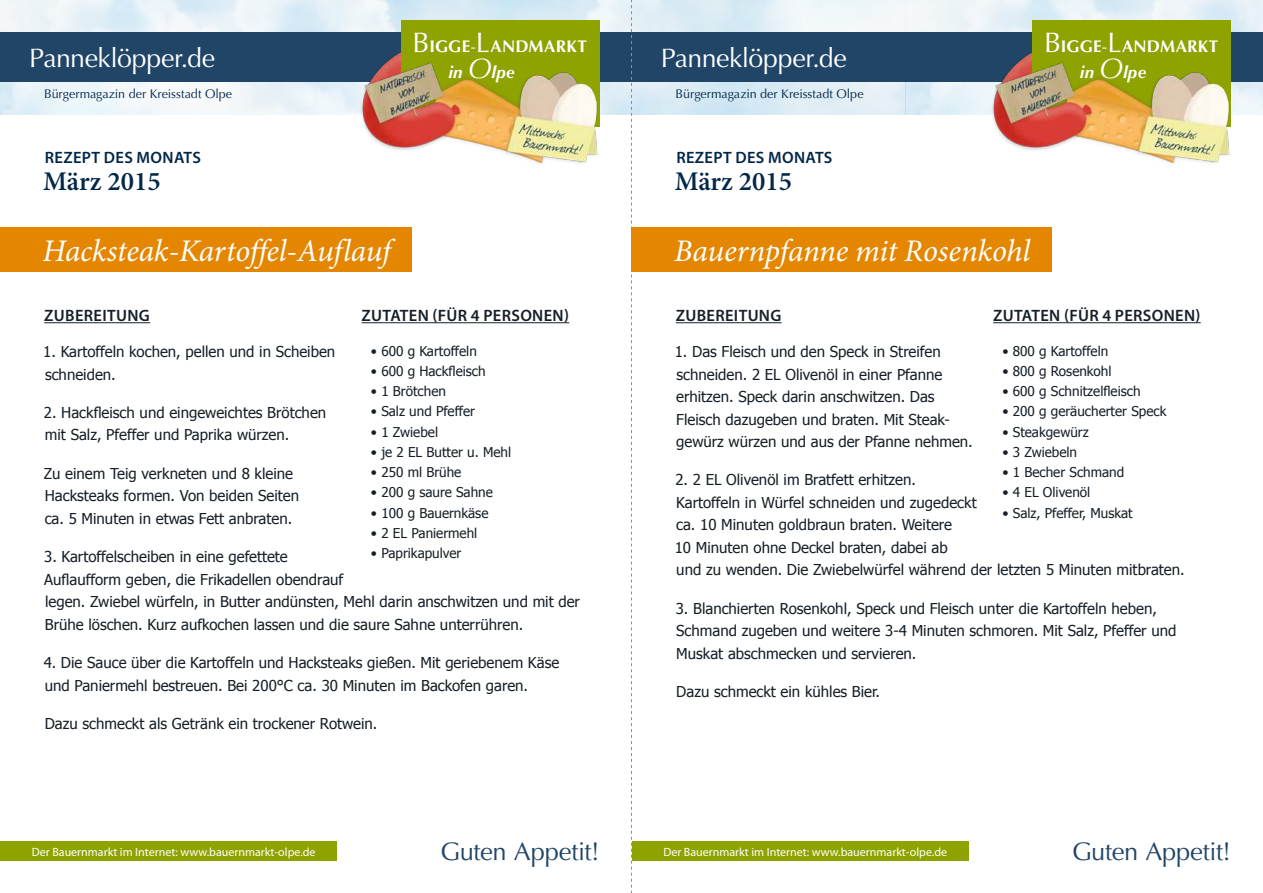
<style>
.page{position:relative;width:1263px;height:893px;background:#fff}
.page>*{position:absolute;margin:0;border:0;box-sizing:border-box;transform-origin:0 0}
.t1{font:italic 31.5px "Minion Pro";letter-spacing:-.01em;color:#fff}
.t2{font:600 27px "Minion Pro";color:#032748}
.t3{font:26.7px "Optima LT Std";letter-spacing:-.015em;color:#fff}
.t4{font:25.5px "Optima LT Std";letter-spacing:-.015em;color:#214566}
.t5{font:700 16.95px/25.5px "Optima LT Std";letter-spacing:.01em;color:#fff}
.t6{font:600 16.5px "Myriad Pro";letter-spacing:.02em;color:#161f27}
.t7{font:600 16.5px "Myriad Pro";letter-spacing:.02em;color:#032748}
.t8{font:15px/22.5px "Tahoma";color:#161f27}
.t9{font:13.5px "Tahoma";color:#161f27}
.t10{font:12.6px "Optima LT Std";color:#032748}
.t11{font:12px "Myriad Pro";color:#fff}
.s1{font-weight:400;font-size:28.2px}
.s2{font-weight:400}
.s3{font-style:italic}
.s4{font-weight:400;font-style:italic;font-size:28.2px}
</style>
<div class="page">
<div style="left:632px;top:841px;width:336px;height:20px;background:#8ea300"></div>
<div style="left:0;top:841px;width:337px;height:20px;background:#8ea300"></div>
<img style="left:0;top:0;width:1263px;height:115px">
<div style="left:0;top:33px;width:1263px;height:49px;background:#214566"></div>
<img style="left:388px;top:52px;width:13px;height:9px">
<div style="left:401px;top:20px;width:199px;height:106px;background:#8ea300"></div>
<img style="left:358px;top:61px;width:247px;height:103px">
<img style="left:1019px;top:52px;width:13px;height:9px">
<div style="left:1032px;top:20px;width:199px;height:106px;background:#8ea300"></div>
<img style="left:990px;top:61px;width:246px;height:103px">
<svg style="left:631px;top:0;width:1px;height:893px"></svg>
<div style="left:0;top:227px;width:412px;height:44px;background:#e48600"></div>
<div style="left:631px;top:227px;width:421px;height:44px;background:#e48600"></div>
<hr style="left:44px;top:322px;width:106px;height:1px;background:#161f27">
<hr style="left:362px;top:322px;width:207px;height:1px;background:#161f27">
<hr style="left:676px;top:322px;width:106px;height:1px;background:#161f27">
<hr style="left:993px;top:322px;width:208px;height:1px;background:#161f27">
<p class="t5" style="left:448px;top:34px;width:140px;text-indent:-36px"><span class="s1">B</span>IGGE<span class="s2">-</span><span class="s1">L</span>ANDMARKT <span class="s3">in</span> <span class="s4">O</span><span class="s3">lpe</span></p>
<h3 class="t3" style="left:29px;top:42px;width:187px">Panneklöpper.de</h3>
<h3 class="t3" style="left:661px;top:42px;width:187px">Panneklöpper.de</h3>
<p class="t10" style="left:44px;top:86px;width:190px">Bürgermagazin der Kreisstadt Olpe</p>
<p class="t10" style="left:676px;top:86px;width:190px">Bürgermagazin der Kreisstadt Olpe</p>
<p class="t5" style="left:1080px;top:34px;width:140px;text-indent:-36px"><span class="s1">B</span>IGGE<span class="s2">-</span><span class="s1">L</span>ANDMARKT <span class="s3">in</span> <span class="s4">O</span><span class="s3">lpe</span></p>
<p class="t7" style="left:45px;top:147px;width:158px">REZEPT DES MONATS</p>
<h2 class="t2" style="left:43px;top:163px;width:119px">März 2015</h2>
<h1 class="t1" style="left:43px;top:229px;width:350px">Hacksteak-Kartoffel-Auflauf</h1>
<p class="t7" style="left:676px;top:147px;width:158px">REZEPT DES MONATS</p>
<h2 class="t2" style="left:675px;top:163px;width:119px">März 2015</h2>
<h1 class="t1" style="left:674px;top:229px;width:357px">Bauernpfanne mit Rosenkohl</h1>
<p class="t6" style="left:44px;top:305px;width:107px">ZUBEREITUNG</p>
<p class="t6" style="left:362px;top:305px;width:209px">ZUTATEN (FÜR 4 PERSONEN)</p>
<p class="t9" style="left:371px;top:342px;width:107px">• 600 g Kartoffeln</p>
<p class="t9" style="left:371px;top:362px;width:116px">• 600 g Hackfleisch</p>
<p class="t9" style="left:371px;top:382px;width:77px">• 1 Brötchen</p>
<p class="t9" style="left:371px;top:402px;width:106px">• Salz und Pfeffer</p>
<p class="t9" style="left:371px;top:423px;width:69px">• 1 Zwiebel</p>
<p class="t9" style="left:371px;top:443px;width:142px">• je 2 EL Butter u. Mehl</p>
<p class="t9" style="left:371px;top:463px;width:92px">• 250 ml Brühe</p>
<p class="t9" style="left:371px;top:483px;width:123px">• 200 g saure Sahne</p>
<p class="t9" style="left:371px;top:504px;width:119px">• 100 g Bauernkäse</p>
<p class="t9" style="left:371px;top:524px;width:108px">• 2 EL Paniermehl</p>
<p class="t9" style="left:371px;top:544px;width:92px">• Paprikapulver</p>
<p class="t8" style="left:43px;top:340px;width:294px">1. Kartoffeln kochen, pellen und in Scheiben schneiden.</p>
<p class="t8" style="left:44px;top:401px;width:284px">2. Hackfleisch und eingeweichtes Brötchen mit Salz, Pfeffer und Paprika würzen.</p>
<p class="t8" style="left:44px;top:461px;width:257px">Zu einem Teig verkneten und 8 kleine<br>Hacksteaks formen. Von beiden Seiten ca. 5 Minuten in etwas Fett anbraten.</p>
<p class="t8" style="left:44px;top:545px;width:537px">3. Kartoffelscheiben in eine gefettete<br>Auflaufform geben, die Frikadellen obendrauf<br>legen. Zwiebel würfeln, in Butter andünsten, Mehl darin anschwitzen und mit der Brühe löschen. Kurz aufkochen lassen und die saure Sahne unterrühren.</p>
<p class="t8" style="left:44px;top:651px;width:517px">4. Die Sauce über die Kartoffeln und Hacksteaks gießen. Mit geriebenem Käse und Paniermehl bestreuen. Bei 200°C ca. 30 Minuten im Backofen garen.</p>
<p class="t8" style="left:45px;top:712px;width:334px">Dazu schmeckt als Getränk ein trockener Rotwein.</p>
<p class="t6" style="left:676px;top:305px;width:107px">ZUBEREITUNG</p>
<p class="t6" style="left:993px;top:305px;width:209px">ZUTATEN (FÜR 4 PERSONEN)</p>
<p class="t9" style="left:1002px;top:342px;width:107px">• 800 g Kartoffeln</p>
<p class="t9" style="left:1002px;top:362px;width:111px">• 800 g Rosenkohl</p>
<p class="t9" style="left:1002px;top:382px;width:140px">• 600 g Schnitzelfleisch</p>
<p class="t9" style="left:1002px;top:402px;width:165px">• 200 g geräucherter Speck</p>
<p class="t9" style="left:1002px;top:423px;width:88px">• Steakgewürz</p>
<p class="t9" style="left:1002px;top:443px;width:76px">• 3 Zwiebeln</p>
<p class="t9" style="left:1002px;top:463px;width:123px">• 1 Becher Schmand</p>
<p class="t9" style="left:1002px;top:483px;width:89px">• 4 EL Olivenöl</p>
<p class="t9" style="left:1002px;top:504px;width:132px">• Salz, Pfeffer, Muskat</p>
<p class="t8" style="left:675px;top:340px;width:300px">1. Das Fleisch und den Speck in Streifen schneiden. 2 EL Olivenöl in einer Pfanne erhitzen. Speck darin anschwitzen. Das Fleisch dazugeben und braten. Mit Steak&shy;gewürz würzen und aus der Pfanne nehmen.</p>
<p class="t8" style="left:675px;top:468px;width:512px">2. 2 EL Olivenöl im Bratfett erhitzen.<br>Kartoffeln in Würfel schneiden und zugedeckt<br>ca. 10 Minuten goldbraun braten. Weitere<br>10 Minuten ohne Deckel braten, dabei ab<br>und zu wenden. Die Zwiebelwürfel während der letzten 5 Minuten mitbraten.</p>
<p class="t8" style="left:676px;top:596px;width:502px">3. Blanchierten Rosenkohl, Speck und Fleisch unter die Kartoffeln heben,<br>Schmand zugeben und weitere 3-4 Minuten schmoren. Mit Salz, Pfeffer und<br>Muskat abschmecken und servieren.</p>
<p class="t8" style="left:676px;top:680px;width:205px">Dazu schmeckt ein kühles Bier.</p>
<p class="t11" style="left:32px;top:844px;width:285px">Der Bauernmarkt im Internet: www.bauernmarkt-olpe.de</p>
<h3 class="t4" style="left:1072px;top:837px;width:161px">Guten Appetit!</h3>
<h3 class="t4" style="left:440px;top:837px;width:161px">Guten Appetit!</h3>
<p class="t11" style="left:663px;top:844px;width:285px">Der Bauernmarkt im Internet: www.bauernmarkt-olpe.de</p>
</div>
